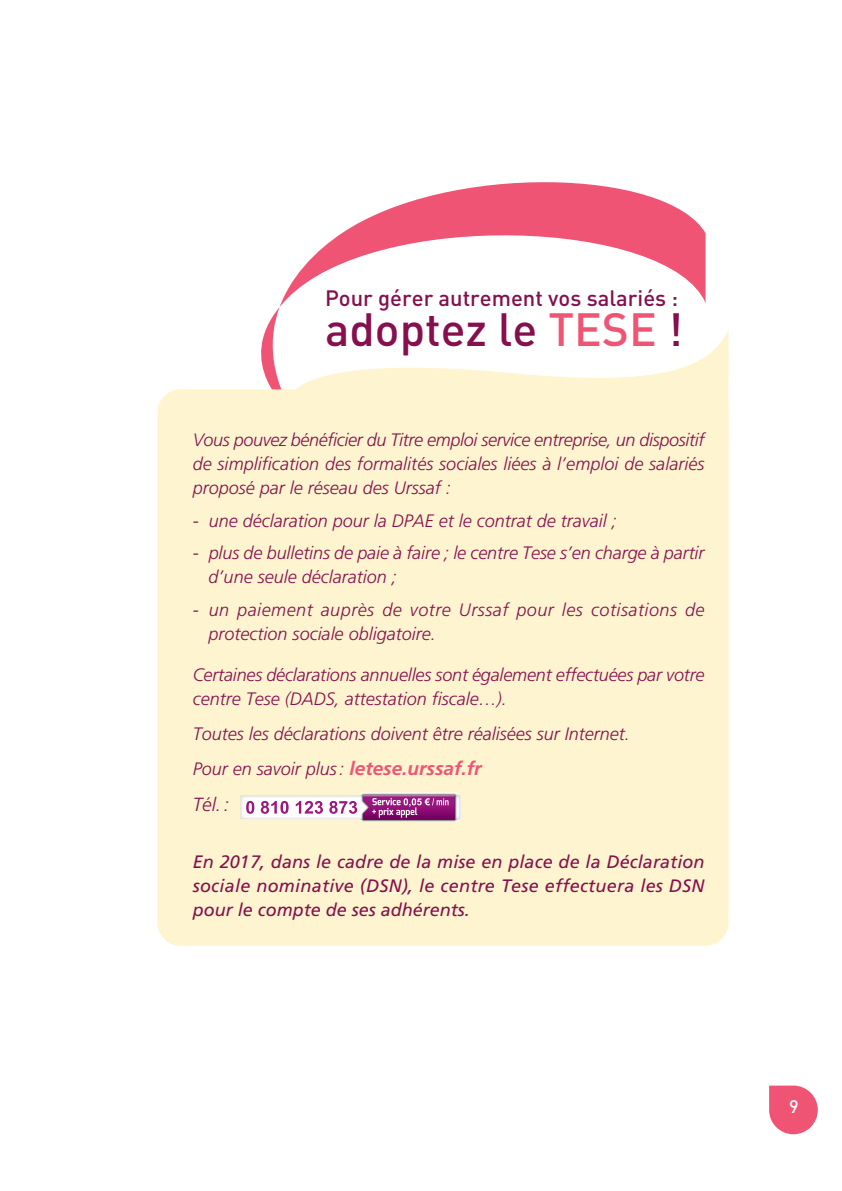
<style>
.page{position:relative;width:842px;height:1191px;background:#fff}
.page>*{position:absolute;margin:0;border:0;box-sizing:border-box;transform-origin:0 0}
.t1{font:500 46px "DINOT";color:#860f4d}
.t2{font:500 22px "DINOT";color:#860f4d}
.t3{font:italic 300 19px "Frutiger LT Std";color:#860f4d}
.t4{font:italic 300 18px/24px "Frutiger LT Std";color:#860f4d}
.t5{font:italic 18px/24px "Frutiger LT Std";letter-spacing:.01em;color:#860f4d;text-align:justify}
.t6{font:italic 300 18px/24px "Frutiger LT Std";letter-spacing:.03em;color:#860f4d}
.t7{font:500 18px "DINOT";color:#fff}
.s1{color:#f05474}
.s2{font-weight:700;font-size:19px;color:#f05474}
</style>
<div class="page">
<svg style="left:266px;top:182px;width:439px;height:147px"></svg>
<svg style="left:261px;top:329px;width:467px;height:60px"></svg>
<svg style="left:769px;top:1085px;width:49px;height:49px;background:#f2718c"></svg>
<div style="left:157px;top:389px;width:571px;height:556px;background:#fef4d0"></div>
<img style="left:241px;top:795px;width:219px;height:24px">
<svg style="left:246px;top:801px;width:8px;height:12px"></svg>
<svg style="left:261px;top:801px;width:28px;height:13px"></svg>
<svg style="left:296px;top:801px;width:27px;height:12px"></svg>
<svg style="left:329px;top:801px;width:28px;height:13px"></svg>
<img style="left:361px;top:792px;width:96px;height:30px">
<img style="left:361px;top:795px;width:96px;height:24px">
<svg style="left:363px;top:794px;width:92px;height:25px;background:#a13f8e"></svg>
<p class="t2" style="left:325px;top:290px;width:354px">Pour gérer autrement vos salariés :</p>
<h1 class="t1" style="left:325px;top:313px;width:359px">adoptez le <span class="s1">TESE</span> !</h1>
<p class="t4" style="left:193px;top:429px;width:513px;text-align:justify">Vous pouvez bénéficier du Titre emploi service entreprise, un dispositif de simplification des formalités sociales liées à l’emploi de salariés proposé par le réseau des Urssaf :</p>
<p class="t4" style="left:193px;top:510px;width:426px">- une déclaration pour la DPAE et le contrat de travail ;</p>
<p class="t4" style="left:209px;top:542px;width:497px;text-indent:-16px">- plus de bulletins de paie à faire ; le centre Tese s’en charge à partir d’une seule déclaration ;</p>
<p class="t6" style="left:209px;top:599px;width:497px;text-indent:-16px">- un paiement auprès de votre Urssaf pour les cotisations de protection sociale obligatoire.</p>
<p class="t4" style="left:193px;top:664px;width:513px">Certaines déclarations annuelles sont également effectuées par votre centre Tese (DADS, attestation fiscale…).</p>
<p class="t4" style="left:193px;top:717px;width:439px;line-height:35.4px">Toutes les déclarations doivent être réalisées sur Internet.<br>Pour en savoir plus : <span class="s2">letese.urssaf.fr</span></p>
<p class="t3" style="left:193px;top:796px;width:38px">Tél. :</p>
<p class="t5" style="left:193px;top:851px;width:513px">En 2017, dans le cadre de la mise en place de la Déclaration sociale nominative (DSN), le centre Tese effectuera les DSN pour le compte de ses adhérents.</p>
<p class="t7" style="left:789px;top:1100px;width:11px">9</p>
</div>
